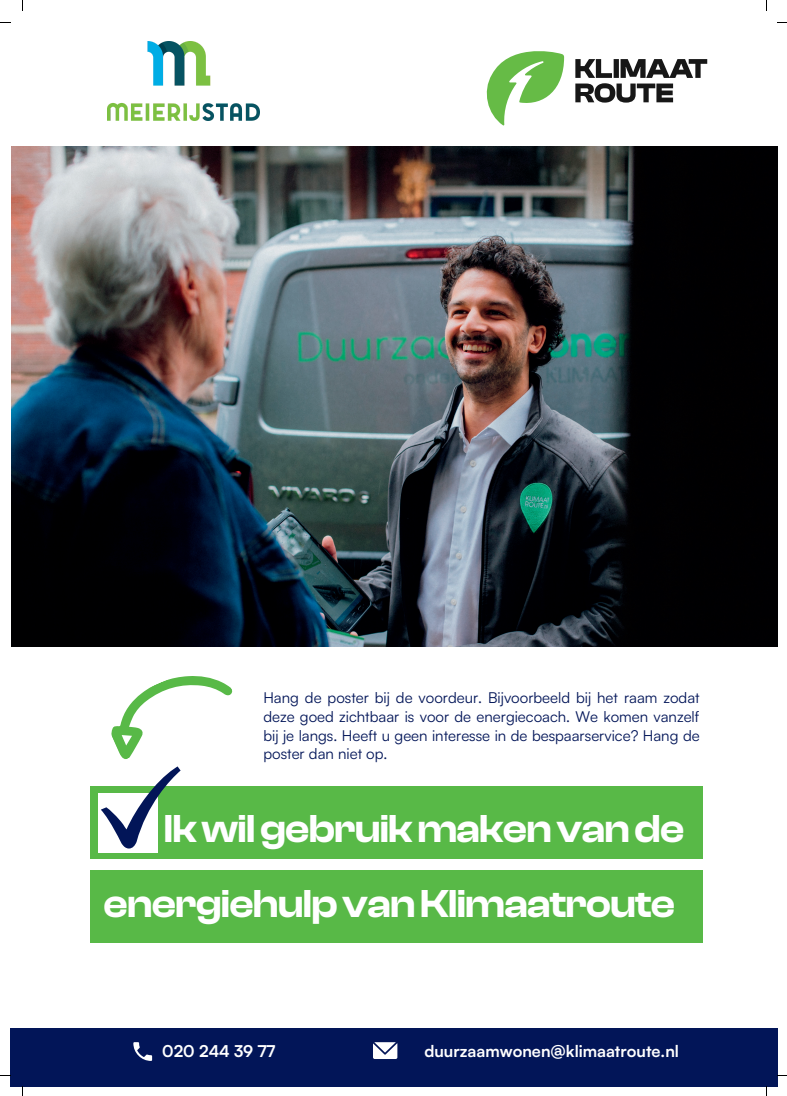
<style>
.page{position:relative;width:787px;height:1096px;background:#fff}
.page>*{position:absolute;margin:0;border:0;box-sizing:border-box;transform-origin:0 0}
.t1{font:600 40.25px/74.5px "Clash Display";letter-spacing:-.02em;color:#fff;text-align:right}
.t2{font:700 16.25px "Satoshi";color:#fff}
.t3{font:15px/18.8px "Satoshi";color:#021558;text-align:justify}
</style>
<div class="page">
<img style="left:12px;top:146px;width:765px;height:500px">
<div style="left:90px;top:870px;width:612px;height:72px;background:#58b947"></div>
<div style="left:90px;top:786px;width:612px;height:72px;background:#58b947"></div>
<div style="left:98px;top:793px;width:60px;height:59px;background:#fff"></div>
<svg style="left:101px;top:676px;width:132px;height:172px"></svg>
<img style="left:107px;top:42px;width:153px;height:79px">
<svg style="left:575px;top:59px;width:132px;height:44px"></svg>
<svg style="left:487px;top:51px;width:77px;height:74px"></svg>
<div style="left:10px;top:1028px;width:767px;height:58px;background:#021558"></div>
<svg style="left:373px;top:1042px;width:24px;height:16px"></svg>
<svg style="left:133px;top:1042px;width:19px;height:18px"></svg>
<p class="t3" style="left:263px;top:688px;width:438px">Hang de poster bij de voordeur. Bijvoorbeeld bij het raam zodat deze goed zichtbaar is voor de energiecoach. We komen vanzelf bij je langs. Heeft u geen interesse in de bespaarservice? Hang de poster dan niet op.</p>
<p class="t1" style="left:104px;top:792px;width:582px">Ikwilgebruikmakenvande energiehulpvanKlimaatroute</p>
<p class="t2" style="left:162px;top:1040px;width:115px">020 244 39 77</p>
<p class="t2" style="left:424px;top:1040px;width:256px">duurzaamwonen@klimaatroute.nl</p>
</div>
